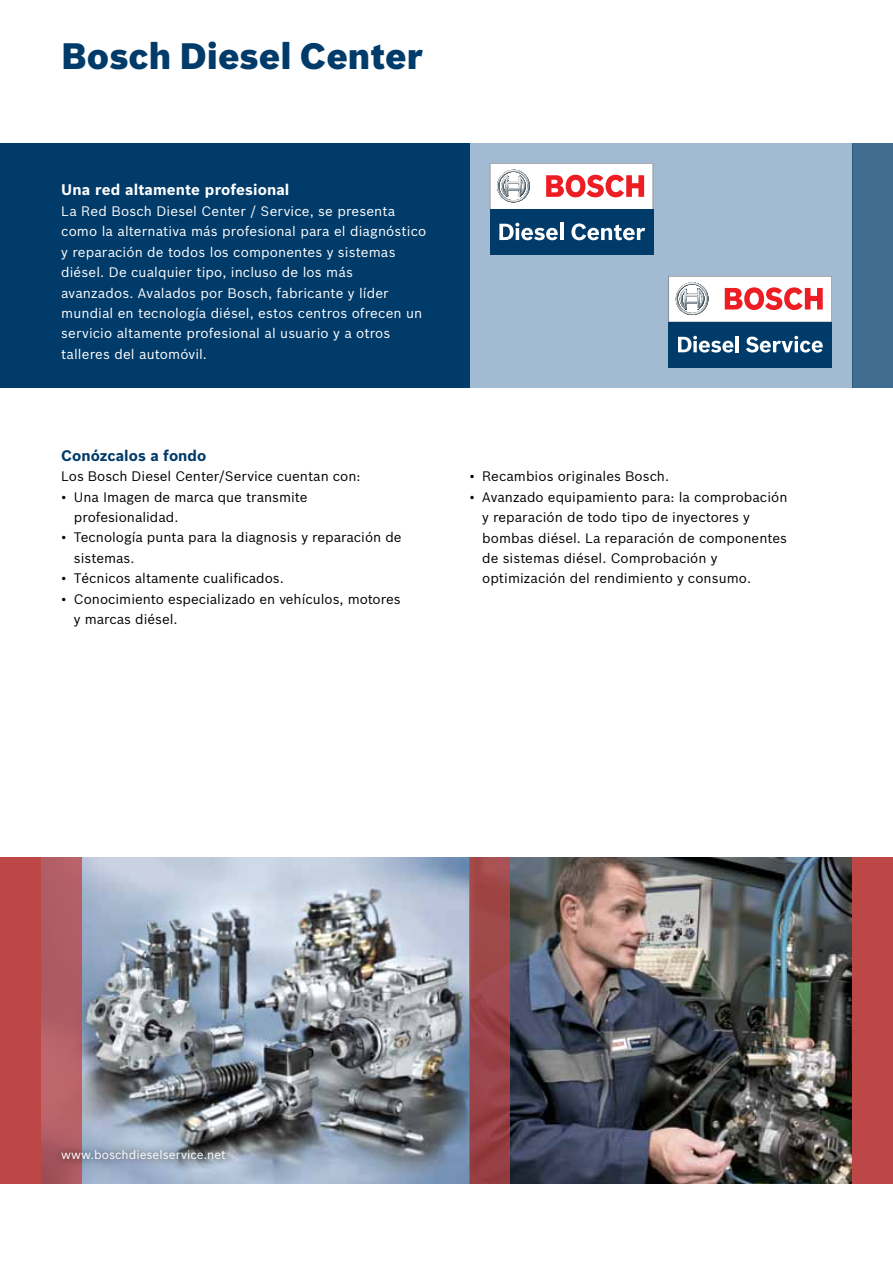
<style>
.page{position:relative;width:893px;height:1263px;background:#fff}
.page>*{position:absolute;margin:0;border:0;box-sizing:border-box;transform-origin:0 0}
.t1{font:900 36px "Bosch Sans";color:#003b6a}
.t2{font:700 15px "Bosch Sans";letter-spacing:.005em;color:#fff}
.t3{font:700 15px "Bosch Sans";color:#003b6a}
.t4{font:13.5px/20.4px "Bosch Sans";color:#000}
.t5{font:13.5px/20.4px "Bosch Sans";letter-spacing:.01em;color:#fff}
.t6{font:12px "Bosch Sans";color:#fff}
</style>
<div class="page">
<img style="left:82px;top:857px;width:770px;height:327px">
<div style="left:449px;top:143px;width:403px;height:245px;background:#a2bad2"></div>
<div style="left:0;top:143px;width:469px;height:245px;background:#003b6a"></div>
<div style="left:852px;top:143px;width:41px;height:245px;background:#406c8f"></div>
<div style="left:0;top:857px;width:82px;height:327px;background:#b25e66"></div>
<div style="left:469px;top:857px;width:41px;height:327px;background:linear-gradient(to bottom,#a34c4c,#933c43)"></div>
<div style="left:490px;top:209px;width:163px;height:46px;background:#003b6a"></div>
<svg style="left:490px;top:163px;width:163px;height:46px"></svg>
<svg style="left:499px;top:223px;width:59px;height:17px"></svg>
<hr style="left:560px;top:223px;width:3px;height:17px;background:#fff">
<svg style="left:571px;top:223px;width:74px;height:17px"></svg>
<div style="left:668px;top:322px;width:164px;height:45px;background:#003b6a"></div>
<svg style="left:668px;top:276px;width:164px;height:46px"></svg>
<svg style="left:678px;top:336px;width:55px;height:17px"></svg>
<hr style="left:735px;top:336px;width:4px;height:16px;background:#fff">
<svg style="left:746px;top:336px;width:77px;height:17px"></svg>
<div style="left:852px;top:857px;width:41px;height:327px;background:#bd4647"></div>
<div style="left:0;top:857px;width:41px;height:327px;background:#bd4647"></div>
<div style="left:53px;top:1141px;width:181px;height:26px;background:#000;opacity:.75"></div>
<h1 class="t1" style="left:61px;top:33px;width:363px">Bosch Diesel Center</h1>
<p class="t2" style="left:61px;top:181px;width:230px">Una red altamente profesional</p>
<p class="t5" style="left:61px;top:201px;width:367px">La Red Bosch Diesel Center / Service, se presenta como la alternativa más profesional para el diagnóstico y reparación de todos los componentes y sistemas diésel. De cualquier tipo, incluso de los más avanzados. Avalados por Bosch, fabricante y líder mundial en tecnología diésel, estos centros ofrecen un servicio altamente profesional al usuario y a otros talleres del automóvil.</p>
<p class="t3" style="left:61px;top:446px;width:146px">Conózcalos a fondo</p>
<p class="t4" style="left:61px;top:466px;width:301px">Los Bosch Diesel Center/Service cuentan con:</p>
<p class="t4" style="left:74px;top:486px;width:235px;text-indent:-13px">• Una Imagen de marca que transmite profesionalidad.</p>
<p class="t4" style="left:74px;top:527px;width:329px;text-indent:-13px">• Tecnología punta para la diagnosis y reparación de sistemas.</p>
<p class="t4" style="left:61px;top:568px;width:224px">• Técnicos altamente cualificados.</p>
<p class="t4" style="left:74px;top:588px;width:328px;text-indent:-13px">• Conocimiento especializado en vehículos, motores y marcas diésel.</p>
<p class="t4" style="left:469px;top:466px;width:201px">• Recambios originales Bosch.</p>
<p class="t4" style="left:482px;top:487px;width:307px;text-indent:-13px">• Avanzado equipamiento para: la comprobación y reparación de todo tipo de inyectores y bombas diésel. La reparación de componentes de sistemas diésel. Comprobación y optimización del rendimiento y consumo.</p>
<p class="t6" style="left:61px;top:1147px;width:166px">www.boschdieselservice.net</p>
</div>
